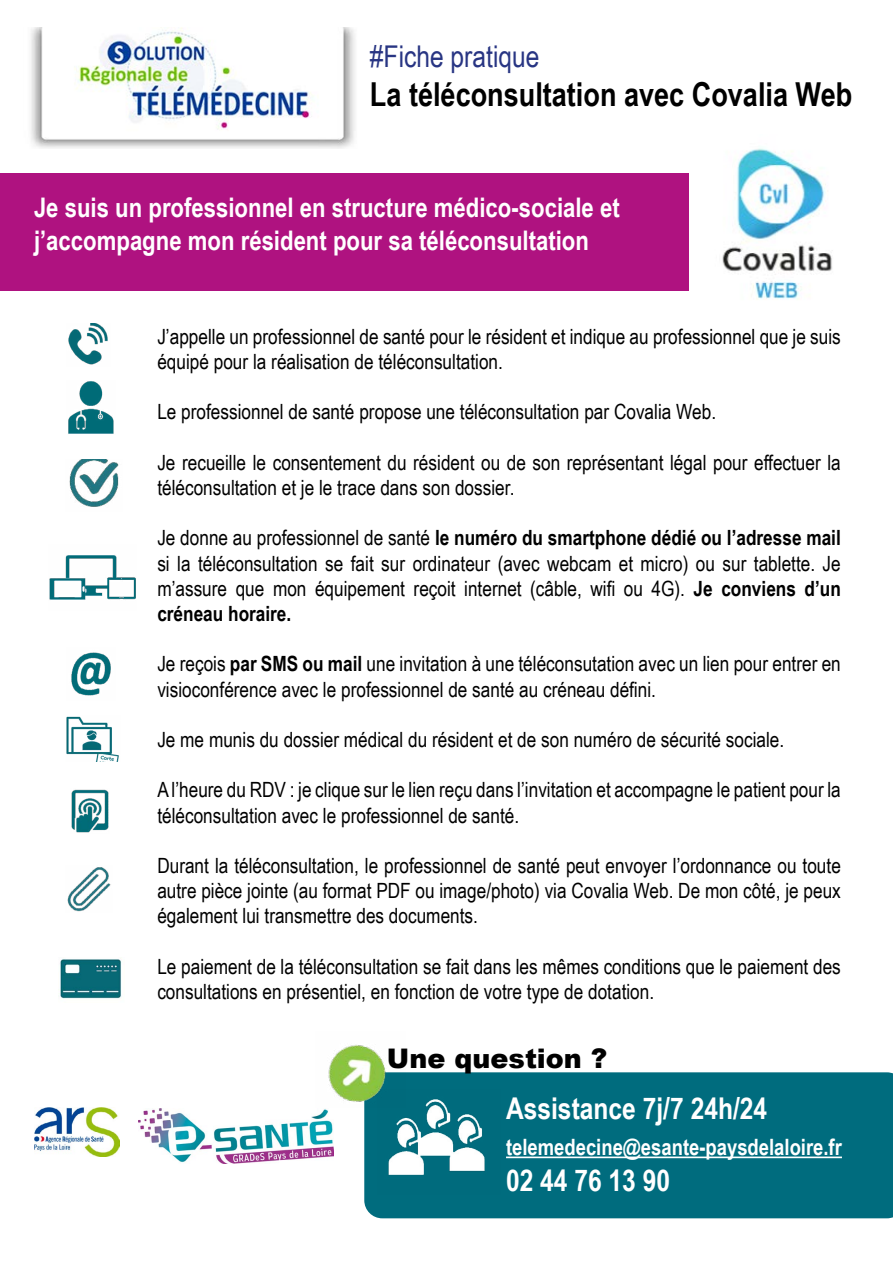
<style>
.page{position:relative;width:893px;height:1263px;background:#fff}
.page>*{position:absolute;margin:0;border:0;box-sizing:border-box;transform-origin:0 0}
.t1{font:700 33px "Arial Narrow";color:#000}
.t2{font:700 30px "Arial Narrow";color:#fff}
.t3{font:30px "Arial Narrow";color:#283583}
.t4{font:700 27px/32.4px "Arial Narrow";color:#fff}
.t5{font:900 27px "Arial";color:#000}
.t6{font:700 22.5px "Arial Narrow";color:#fff}
.t7{font:21px/25.2px "Arial Narrow";color:#000}
.s1{font-weight:700}
</style>
<div class="page">
<img style="left:31px;top:28px;width:324px;height:121px">
<div style="left:0;top:173px;width:689px;height:117px;background:#af1280"></div>
<img style="left:68px;top:323px;width:40px;height:42px">
<img style="left:68px;top:381px;width:46px;height:53px">
<img style="left:69px;top:459px;width:50px;height:48px">
<img style="left:71px;top:652px;width:40px;height:44px">
<img style="left:66px;top:716px;width:53px;height:45px">
<img style="left:71px;top:789px;width:38px;height:44px">
<img style="left:67px;top:867px;width:44px;height:45px">
<img style="left:60px;top:959px;width:62px;height:40px">
<img style="left:49px;top:555px;width:87px;height:45px">
<div style="left:364px;top:1072px;width:529px;height:146px;background:#006c7e"></div>
<img style="left:377px;top:1090px;width:123px;height:105px">
<hr style="left:506px;top:1156px;width:336px;height:2px;background:#fff">
<img style="left:34px;top:1108px;width:85px;height:49px">
<img style="left:328px;top:1045px;width:78px;height:62px">
<img style="left:138px;top:1108px;width:196px;height:56px">
<img style="left:722px;top:147px;width:110px;height:153px">
<h2 class="t3" style="left:370px;top:34px;width:171px">#Fiche pratique</h2>
<h1 class="t1" style="left:370px;top:70px;width:484px">La téléconsultation avec Covalia Web</h1>
<p class="t4" style="left:34px;top:190px;width:587px">Je suis un professionnel en structure médico-sociale et j’accompagne mon résident pour sa téléconsultation</p>
<p class="t7" style="left:157px;top:323px;width:685px">J’appelle un professionnel de santé pour le résident et indique au professionnel que je suis équipé pour la réalisation de téléconsultation.</p>
<p class="t7" style="left:157px;top:399px;width:560px">Le professionnel de santé propose une téléconsultation par Covalia Web.</p>
<p class="t7" style="left:157px;top:449px;width:685px">Je recueille le consentement du résident ou de son représentant légal pour effectuer la téléconsultation et je le trace dans son dossier.</p>
<p class="t7" style="left:157px;top:525px;width:685px;text-align:justify">Je donne au professionnel de santé <span class="s1">le numéro du smartphone dédié ou l’adresse mail </span>si la téléconsultation se fait sur ordinateur (avec webcam et micro) ou sur tablette. Je m’assure que mon équipement reçoit internet (câble, wifi ou 4G). <span class="s1">Je conviens d’un créneau horaire.</span></p>
<p class="t7" style="left:157px;top:651px;width:685px">Je reçois <span class="s1">par SMS ou mail</span> une invitation à une téléconsutation avec un lien pour entrer en visioconférence avec le professionnel de santé au créneau défini.</p>
<p class="t7" style="left:157px;top:726px;width:628px">Je me munis du dossier médical du résident et de son numéro de sécurité sociale.</p>
<p class="t7" style="left:157px;top:777px;width:685px">A l’heure du RDV : je clique sur le lien reçu dans l’invitation et accompagne le patient pour la téléconsultation avec le professionnel de santé.</p>
<p class="t7" style="left:157px;top:852px;width:685px;text-align:justify">Durant la téléconsultation, le professionnel de santé peut envoyer l’ordonnance ou toute autre pièce jointe (au format PDF ou image/photo) via Covalia Web. De mon côté, je peux également lui transmettre des documents.</p>
<p class="t7" style="left:157px;top:953px;width:685px">Le paiement de la téléconsultation se fait dans les mêmes conditions que le paiement des consultations en présentiel, en fonction de votre type de dotation.</p>
<p class="t5" style="left:387px;top:1038px;width:222px">Une question ?</p>
<h2 class="t2" style="left:506px;top:1086px;width:263px">Assistance 7j/7 24h/24</h2>
<p class="t6" style="left:506px;top:1130px;width:337px">telemedecine@esante-paysdelaloire.fr</p>
<h2 class="t2" style="left:506px;top:1158px;width:166px">02 44 76 13 90</h2>
</div>
